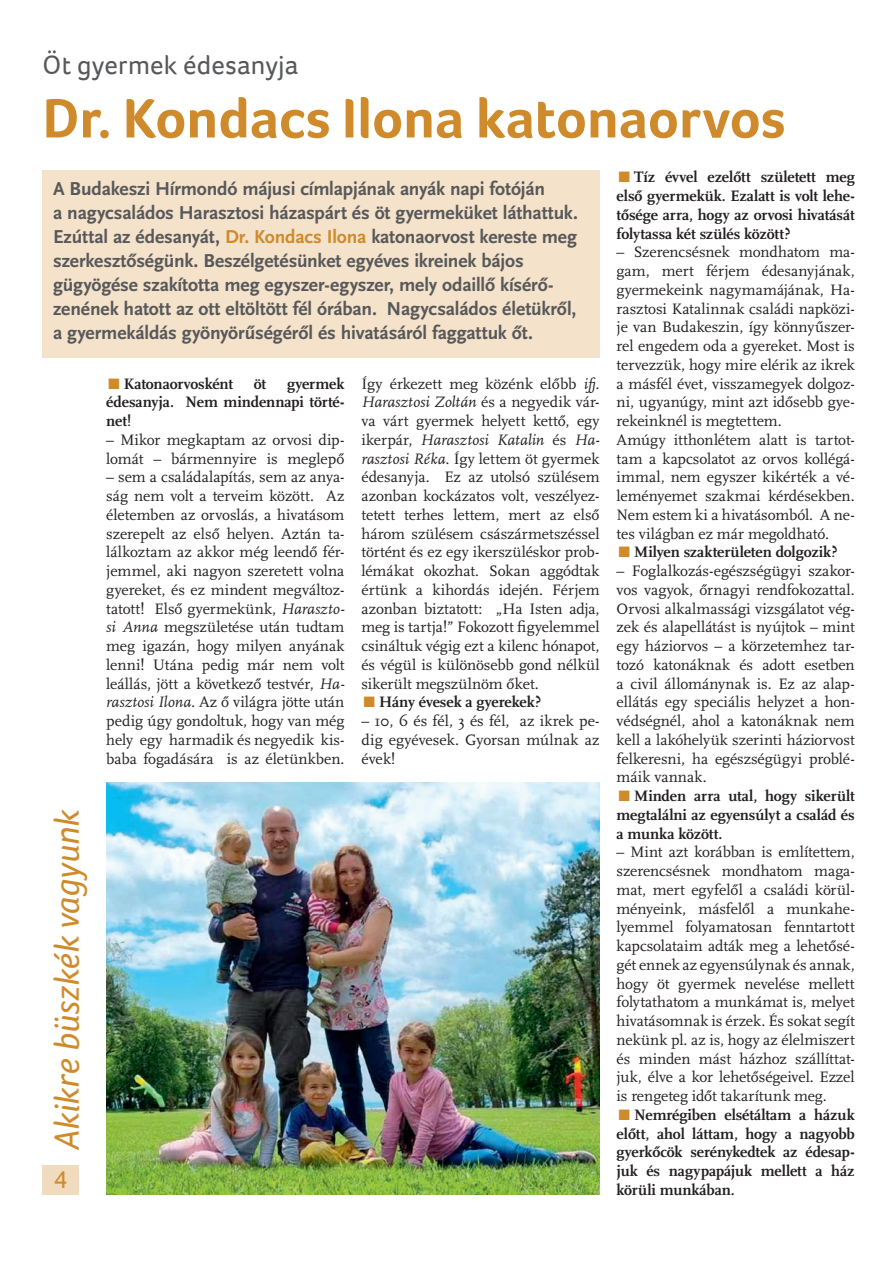
<style>
.page{position:relative;width:893px;height:1263px;background:#fff}
.page>*{position:absolute;margin:0;border:0;box-sizing:border-box;transform-origin:0 0}
.NEW_cím{font:700 57px "Foco";letter-spacing:-.005em;color:#cf8b2b}
.t1{font:italic 36px "Foco";letter-spacing:-.005em;color:#cf8b2b}
.NEW_felcím{font:27px "Foco";letter-spacing:.01em;color:#57585a}
.t2{font:25.5px "Foco";color:#cf8b2b}
.NEW_lead{font:700 19.5px/24px "Scala Sans Pro";letter-spacing:-.01em;color:#57585a}
.NEW_kenyér{font:15.75px/18.8px "Scala Pro";letter-spacing:-.005em;color:#231f20;text-align:justify}
.NEW_interjú_kérdés{font:700 15.75px/18.8px "Scala Pro";letter-spacing:-.005em;color:#231f20;text-align:justify}
.s1{color:#cf8b2b}
.s2{font-style:italic}
</style>
<div class="page">
<div style="left:43px;top:1165px;width:36px;height:30px;background:#f1dbbe"></div>
<img style="left:106px;top:782px;width:494px;height:413px">
<div style="left:43px;top:170px;width:557px;height:187px;background:#f4e2ca"></div>
<p class="NEW_felcím" style="left:43px;top:47px;width:257px">Öt gyermek édesanyja</p>
<p class="NEW_cím" style="left:43px;top:81px;width:744px">Dr. Kondacs Ilona katonaorvos</p>
<p class="NEW_lead" style="left:53px;top:177px;width:526px">A Budakeszi Hírmondó májusi címlapjának anyák napi fotóján<br>a nagycsaládos Harasztosi házaspárt és öt gyermeküket láthattuk.<br>Ezúttal az édesanyát, <span class="s1">Dr. Kondacs Ilona</span> katonaorvost kereste meg szerkesztőségünk. Beszélgetésünket egyéves ikreinek bájos gügyögése szakította meg egyszer-egyszer, mely odaillő kísérő&shy;zenének hatott az ott eltöltött fél órában. Nagycsaládos életükről, a gyermekáldás gyönyörűségéről és hivatásáról faggattuk őt.</p>
<p class="t1" style="left:43px;top:1150px;width:342px;rotate:-90deg">Akikre büszkék vagyunk</p>
<p class="t2" style="left:54px;top:1163px;width:15px">4</p>
<p class="NEW_interjú_kérdés" style="left:106px;top:374px;width:240px;text-indent:181px">gyermek édesanyja. Nem mindennapi törté&shy;net!</p>
<p class="NEW_kenyér" style="left:106px;top:430px;width:240px">– Mikor megkaptam az orvosi dip&shy;lomát – bármennyire is meglepő</p>
<p class="NEW_kenyér" style="left:106px;top:468px;width:240px">– sem a családalapítás, sem az anya&shy;ság nem volt a terveim között. Az életemben az orvoslás, a hivatásom szerepelt az első helyen. Aztán ta&shy;lálkoztam az akkor még leendő fér&shy;jemmel, aki nagyon szeretett volna gyereket, és ez mindent megváltoz&shy;tatott! Első gyermekünk, <span class="s2">Haraszto&shy;si Anna</span> megszületése után tudtam meg igazán, hogy milyen anyának lenni! Utána pedig már nem volt leállás, jött a következő testvér, <span class="s2">Ha&shy;rasztosi Ilona.</span> Az ő világra jötte után pedig úgy gondoltuk, hogy van még hely egy harmadik és negyedik kis&shy;baba fogadására is az életünkben.</p>
<p class="NEW_interjú_kérdés" style="left:106px;top:374px;width:128px"><span class="s1">■</span>Katonaorvosként</p>
<p class="NEW_interjú_kérdés" style="left:254px;top:374px;width:14px">öt</p>
<p class="NEW_kenyér" style="left:361px;top:374px;width:240px">Így érkezett meg közénk előbb <span class="s2">ifj.<br>Harasztosi Zoltán</span> és a negyedik vár&shy;va várt gyermek helyett kettő, egy ikerpár, <span class="s2">Harasztosi Katalin</span> és <span class="s2">Ha&shy;rasztosi Réka.</span> Így lettem öt gyermek édesanyja. Ez az utolsó szülésem azonban kockázatos volt, veszélyez&shy;tetett terhes lettem, mert az első három szülésem császármetszéssel történt és ez egy ikerszüléskor prob&shy;lémákat okozhat. Sokan aggódtak értünk a kihordás idején. Férjem azonban biztatott: „Ha Isten adja, meg is tartja!” Fokozott figyelemmel csináltuk végig ezt a kilenc hónapot, és végül is különösebb gond nélkül sikerült megszülnöm őket.</p>
<p class="NEW_interjú_kérdés" style="left:361px;top:693px;width:181px"><span class="s1">■</span>Hány évesek a gyerekek?</p>
<p class="NEW_kenyér" style="left:361px;top:712px;width:240px">– 10, 6 és fél, 3 és fél, az ikrek pe&shy;dig egyévesek. Gyorsan múlnak az évek!</p>
<p class="NEW_interjú_kérdés" style="left:617px;top:168px;width:240px"><span class="s1">■</span>Tíz évvel ezelőtt született meg első gyermekük. Ezalatt is volt lehe&shy;tősége arra, hogy az orvosi hivatását folytassa két szülés között?</p>
<p class="NEW_kenyér" style="left:617px;top:243px;width:240px">– Szerencsésnek mondhatom ma&shy;gam, mert férjem édesanyjának, gyermekeink nagymamájának, Ha&shy;rasztosi Katalinnak családi napközi&shy;je van Budakeszin, így könnyűszer&shy;rel engedem oda a gyereket. Most is tervezzük, hogy mire elérik az ikrek a másfél évet, visszamegyek dolgoz&shy;ni, ugyanúgy, mint azt idősebb gye&shy;rekeinknél is megtettem.</p>
<p class="NEW_kenyér" style="left:617px;top:430px;width:240px">Amúgy itthonlétem alatt is tartot&shy;tam a kapcsolatot az orvos kollégá&shy;immal, nem egyszer kikérték a vé&shy;leményemet szakmai kérdésekben.<br>Nem estem ki a hivatásomból. A ne&shy;tes világban ez már megoldható.</p>
<p class="NEW_interjú_kérdés" style="left:617px;top:543px;width:222px"><span class="s1">■</span>Milyen szakterületen dolgozik?</p>
<p class="NEW_kenyér" style="left:617px;top:562px;width:240px">– Foglalkozás-egészségügyi szakor&shy;vos vagyok, őrnagyi rendfokozattal.<br>Orvosi alkalmassági vizsgálatot vég&shy;zek és alapellátást is nyújtok – mint egy háziorvos – a körzetemhez tar&shy;tozó katonáknak és adott esetben a civil állománynak is. Ez az alap&shy;ellátás egy speciális helyzet a hon&shy;védségnél, ahol a katonáknak nem kell a lakóhelyük szerinti háziorvost felkeresni, ha egészségügyi problé&shy;máik vannak.</p>
<p class="NEW_interjú_kérdés" style="left:617px;top:787px;width:240px"><span class="s1">■</span>Minden arra utal, hogy sikerült megtalálni az egyensúlyt a család és a munka között.</p>
<p class="NEW_kenyér" style="left:617px;top:843px;width:240px">– Mint azt korábban is említettem, szerencsésnek mondhatom maga&shy;mat, mert egyfelől a családi körül&shy;ményeink, másfelől a munkahe&shy;lyemmel folyamatosan fenntartott kapcsolataim adták meg a lehetősé&shy;gét ennek az egyensúlynak és annak, hogy öt gyermek nevelése mellett folytathatom a munkámat is, melyet hivatásomnak is érzek. És sokat segít nekünk pl. az is, hogy az élelmiszert és minden mást házhoz szállíttat&shy;juk, élve a kor lehetőségeivel. Ezzel is rengeteg időt takarítunk meg.</p>
<p class="NEW_interjú_kérdés" style="left:617px;top:1105px;width:240px"><span class="s1">■</span>Nemrégiben elsétáltam a házuk előtt, ahol láttam, hogy a nagyobb gyerkőcök serénykedtek az édesap&shy;juk és nagypapájuk mellett a ház körüli munkában.</p>
</div>
